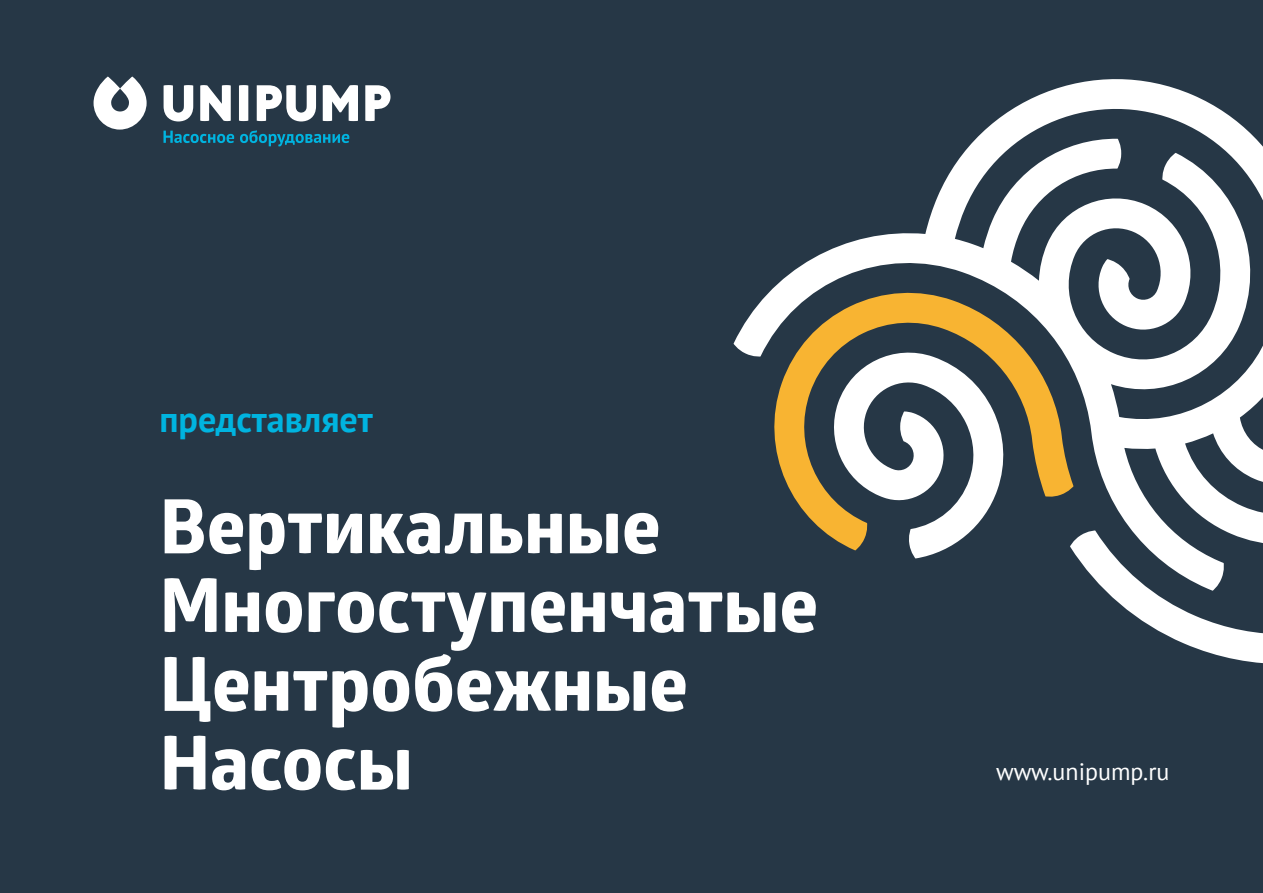
<style>
.page{position:relative;width:1263px;height:893px;background:#263746}
.page>*{position:absolute;margin:0;border:0;box-sizing:border-box;transform-origin:0 0}
.t1{font:700 75px "Globerx";color:#fff}
.t2{font:700 36px "PT Sans";color:#00b4e0}
.lead_-_2{font:24px "PT Sans";color:#fff}
</style>
<div class="page">
<svg style="left:1106px;top:591px;width:157px;height:73px"></svg>
<svg style="left:733px;top:79px;width:530px;height:512px"></svg>
<svg style="left:825px;top:343px;width:181px;height:215px"></svg>
<svg style="left:163px;top:131px;width:71px;height:12px"></svg>
<svg style="left:240px;top:130px;width:109px;height:16px"></svg>
<svg style="left:94px;top:77px;width:53px;height:53px"></svg>
<svg style="left:200px;top:85px;width:31px;height:36px"></svg>
<svg style="left:239px;top:85px;width:9px;height:36px"></svg>
<svg style="left:365px;top:85px;width:25px;height:36px"></svg>
<svg style="left:323px;top:85px;width:35px;height:36px"></svg>
<svg style="left:257px;top:85px;width:59px;height:36px"></svg>
<svg style="left:164px;top:85px;width:29px;height:36px"></svg>
<p class="t2" style="left:159px;top:396px;width:215px">представляет</p>
<p class="t1" style="left:159px;top:472px;width:502px">Вертикальные</p>
<p class="t1" style="left:159px;top:551px;width:660px">Многоступенчатые</p>
<p class="t1" style="left:159px;top:630px;width:530px">Центробежные</p>
<p class="t1" style="left:159px;top:709px;width:255px">Насосы</p>
<p class="lead_-_2" style="left:996px;top:756px;width:175px">www.unipump.ru</p>
</div>
